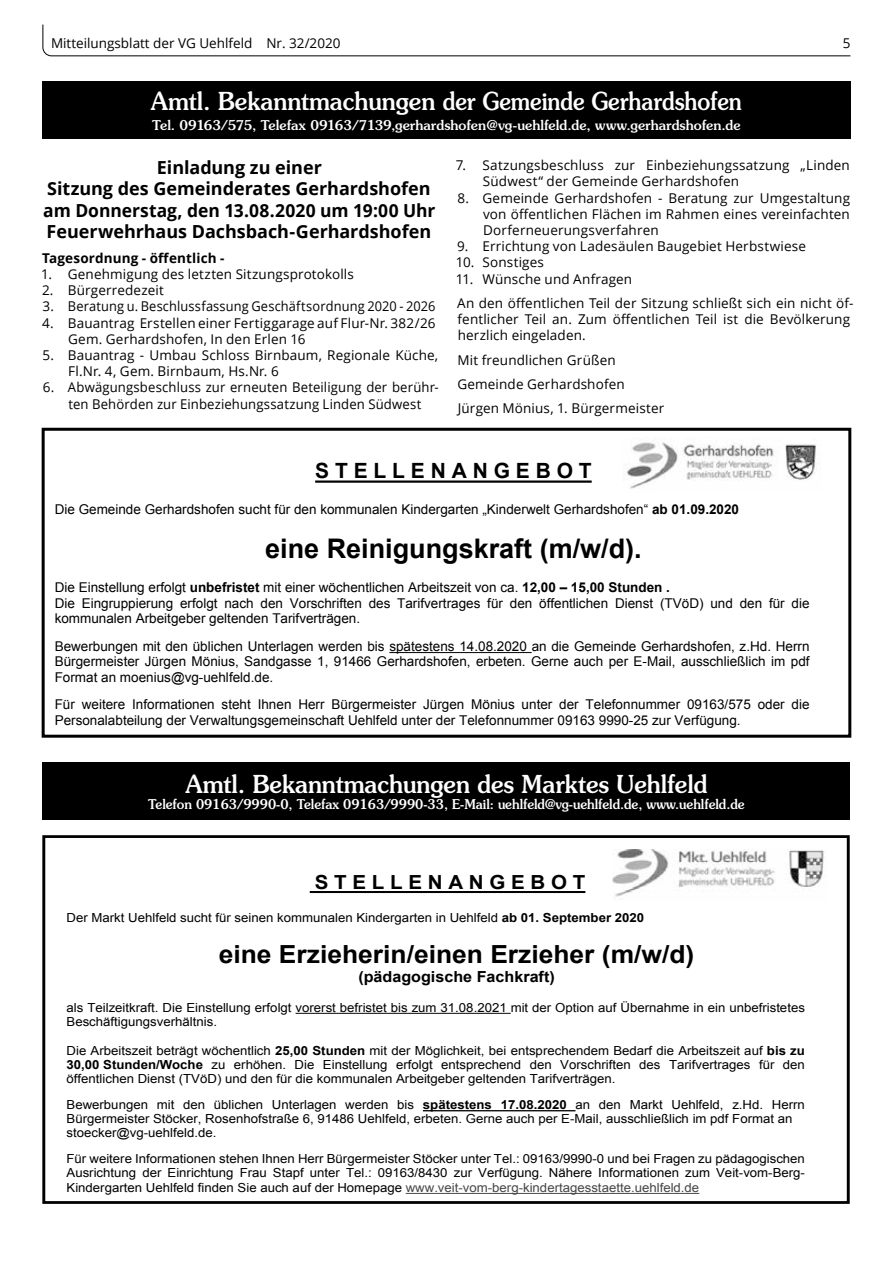
<style>
.page{position:relative;width:893px;height:1263px;background:#fff}
.page>*{position:absolute;margin:0;border:0;box-sizing:border-box;transform-origin:0 0}
.t1{font:700 27px "Arial";color:#000}
.t2{font:700 24.9px "Arial";color:#000;scale:1.06 1}
.t3{font:500 24.75px "Souvenir";color:#fff;scale:.95 1}
.t4{font:700 21px "Arial";color:#000}
.t5{font:700 19.35px "Arial";color:#000;scale:1.06 1}
.t6{font:700 18px/21.6px "Open Sans";color:#000;text-align:center}
.t7{font:700 15.3px "Arial";color:#000;scale:1.06 1}
.t8{font:13.5px/16.2px "Open Sans";letter-spacing:.01em;color:#000}
.t9{font:13.5px/15.6px "Arial";color:#000}
.t10{font:500 13.5px "Souvenir";color:#fff;scale:.95 1}
.t11{font:500 13.5px "Souvenir";color:#fff}
.t12{font:700 13.5px "Open Sans";letter-spacing:.01em;color:#000}
.t13{font:12.45px/14.4px "Arial";color:#000;scale:1.06 1}
.s1{font-weight:700}
.s2{color:#464646}
</style>
<div class="page">
<svg style="left:42px;top:24px;width:809px;height:33px"></svg>
<div style="left:42px;top:81px;width:808px;height:58px;background:#000"></div>
<div style="left:42px;top:428px;width:809px;height:310px;border:3px solid #000"></div>
<img style="left:622px;top:442px;width:194px;height:47px">
<hr style="left:315px;top:480px;width:277px;height:3px;background:#000">
<hr style="left:389px;top:652px;width:143px;height:1px;background:#000">
<div style="left:43px;top:762px;width:807px;height:58px;background:#000"></div>
<div style="left:43px;top:835px;width:807px;height:369px;border:3px solid #000"></div>
<hr style="left:310px;top:891px;width:275px;height:2px;background:#000">
<hr style="left:296px;top:1013px;width:215px;height:1px;background:#000">
<hr style="left:423px;top:1110px;width:152px;height:1px;background:#000">
<hr style="left:406px;top:1193px;width:293px;height:1px;background:#464646">
<img style="left:612px;top:849px;width:212px;height:48px">
<p class="t8" style="left:51px;top:34px;width:291px">Mitteilungsblatt der VG Uehlfeld Nr. 32/2020</p>
<p class="t8" style="left:843px;top:34px;width:9px">5</p>
<h3 class="t3" style="left:151px;top:86px;width:623px">Amtl. Bekanntmachungen der Gemeinde Gerhardshofen</h3>
<p class="t11" style="left:152px;top:117px;width:590px">Tel. 09163/575, Telefax 09163/7139,gerhardshofen@vg-uehlfeld.de, www.gerhardshofen.de</p>
<h3 class="t6" style="left:43px;top:156px;width:394px">Einladung zu einer<br>Sitzung des Gemeinderates Gerhardshofen am Donnerstag, den 13.08.2020 um 19:00 Uhr Feuerwehrhaus Dachsbach-Gerhardshofen</h3>
<p class="t12" style="left:42px;top:248px;width:184px">Tagesordnung - öffentlich -</p>
<p class="t8" style="left:41px;top:266px;width:314px">1. Genehmigung des letzten Sitzungsprotokolls</p>
<p class="t8" style="left:42px;top:282px;width:123px">2. Bürgerredezeit</p>
<p class="t8" style="left:42px;top:298px;width:394px">3. Beratung u. Beschlussfassung Geschäftsordnung 2020 - 2026</p>
<p class="t8" style="left:68px;top:314px;width:369px;text-indent:-26px">4. Bauantrag Erstellen einer Fertiggarage auf Flur-Nr. 382/26<br>Gem. Gerhardshofen, In den Erlen 16</p>
<p class="t8" style="left:68px;top:347px;width:371px;text-indent:-26px">5. Bauantrag - Umbau Schloss Birnbaum, Regionale Küche,<br>Fl.Nr. 4, Gem. Birnbaum, Hs.Nr. 6</p>
<p class="t8" style="left:68px;top:379px;width:372px;text-indent:-26px">6. Abwägungsbeschluss zur erneuten Beteiligung der berühr&shy;ten Behörden zur Einbeziehungssatzung Linden Südwest</p>
<p class="t8" style="left:483px;top:157px;width:369px;text-indent:-27px">7. Satzungsbeschluss zur Einbeziehungssatzung „Linden<br>Südwest“ der Gemeinde Gerhardshofen</p>
<p class="t8" style="left:483px;top:189px;width:369px;text-align:justify;text-indent:-25px">8. Gemeinde Gerhardshofen - Beratung zur Umgestaltung von öffentlichen Flächen im Rahmen eines vereinfachten Dorferneuerungsverfahren</p>
<p class="t8" style="left:457px;top:238px;width:350px">9. Errichtung von Ladesäulen Baugebiet Herbstwiese</p>
<p class="t8" style="left:456px;top:254px;width:90px">10. Sonstiges</p>
<p class="t8" style="left:456px;top:266px;width:399px;line-height:24.3px">11. Wünsche und Anfragen<br>An den öffentlichen Teil der Sitzung schließt sich ein nicht öf-</p>
<p class="t8" style="left:458px;top:311px;width:394px">fentlicher Teil an. Zum öffentlichen Teil ist die Bevölkerung herzlich eingeladen.</p>
<p class="t8" style="left:457px;top:347px;width:208px;line-height:24.3px">Mit freundlichen Grüßen<br>Gemeinde Gerhardshofen<br>Jürgen Mönius, 1. Bürgermeister</p>
<h3 class="t4" style="left:315px;top:456px;width:278px">S T E L L E N A N G E B O T</h3>
<p class="t9" style="left:55px;top:502px;width:686px">Die Gemeinde Gerhardshofen sucht für den kommunalen Kindergarten „Kinderwelt Gerhardshofen“ <span class="s1">ab 01.09.2020</span></p>
<h1 class="t1" style="left:265px;top:530px;width:378px">eine Reinigungskraft (m/w/d).</h1>
<p class="t9" style="left:55px;top:579px;width:756px">Die Einstellung erfolgt <span class="s1">unbefristet</span> mit einer wöchentlichen Arbeitszeit von ca. <span class="s1">12,00 – 15,00 Stunden .<br></span>Die Eingruppierung erfolgt nach den Vorschriften des Tarifvertrages für den öffentlichen Dienst (TVöD) und den für die kommunalen Arbeitgeber geltenden Tarifverträgen.</p>
<p class="t9" style="left:55px;top:638px;width:756px;text-align:justify">Bewerbungen mit den üblichen Unterlagen werden bis spätestens 14.08.2020 an die Gemeinde Gerhardshofen, z.Hd. Herrn Bürgermeister Jürgen Mönius, Sandgasse 1, 91466 Gerhardshofen, erbeten. Gerne auch per E-Mail, ausschließlich im pdf Format an moenius@vg-uehlfeld.de.</p>
<p class="t9" style="left:55px;top:697px;width:756px">Für weitere Informationen steht Ihnen Herr Bürgermeister Jürgen Mönius unter der Telefonnummer 09163/575 oder die<br>Personalabteilung der Verwaltungsgemeinschaft Uehlfeld unter der Telefonnummer 09163 9990-25 zur Verfügung.</p>
<h3 class="t3" style="left:186px;top:769px;width:551px">Amtl. Bekanntmachungen des Marktes Uehlfeld</h3>
<p class="t10" style="left:148px;top:796px;width:629px">Telefon 09163/9990-0, Telefax 09163/9990-33, E-Mail: uehlfeld@vg-uehlfeld.de, www.uehlfeld.de</p>
<h3 class="t5" style="left:315px;top:868px;width:257px">S T E L L E N A N G E B O T</h3>
<p class="t13" style="left:67px;top:911px;width:546px">Der Markt Uehlfeld sucht für seinen kommunalen Kindergarten in Uehlfeld <span class="s1">ab 01. September 2020</span></p>
<h2 class="t2" style="left:219px;top:936px;width:450px">eine Erzieherin/einen Erzieher (m/w/d)</h2>
<p class="t7" style="left:358px;top:966px;width:187px">(pädagogische Fachkraft)</p>
<p class="t13" style="left:67px;top:1000px;width:698px">als Teilzeitkraft. Die Einstellung erfolgt vorerst befristet bis zum 31.08.2021 mit der Option auf Übernahme in ein unbefristetes<br>Beschäftigungsverhältnis.</p>
<p class="t13" style="left:67px;top:1043px;width:698px;text-align:justify">Die Arbeitszeit beträgt wöchentlich <span class="s1">25,00 Stunden</span> mit der Möglichkeit, bei entsprechendem Bedarf die Arbeitszeit auf <span class="s1">bis zu 30,00 Stunden/Woche</span> zu erhöhen. Die Einstellung erfolgt entsprechend den Vorschriften des Tarifvertrages für den öffentlichen Dienst (TVöD) und den für die kommunalen Arbeitgeber geltenden Tarifverträgen.</p>
<p class="t13" style="left:67px;top:1097px;width:698px">Bewerbungen mit den üblichen Unterlagen werden bis <span class="s1">spätestens 17.08.2020</span> an den Markt Uehlfeld, z.Hd. Herrn<br>Bürgermeister Stöcker, Rosenhofstraße 6, 91486 Uehlfeld, erbeten. Gerne auch per E-Mail, ausschließlich im pdf Format an stoecker@vg-uehlfeld.de.</p>
<p class="t13" style="left:67px;top:1151px;width:698px;text-align:justify">Für weitere Informationen stehen Ihnen Herr Bürgermeister Stöcker unter Tel.: 09163/9990-0 und bei Fragen zu pädagogischen Ausrichtung der Einrichtung Frau Stapf unter Tel.: 09163/8430 zur Verfügung. Nähere Informationen zum Veit-vom-Berg-Kindergarten Uehlfeld finden Sie auch auf der Homepage <span class="s2">www.veit-vom-berg-kindertagesstaette.uehlfeld.de</span></p>
</div>
